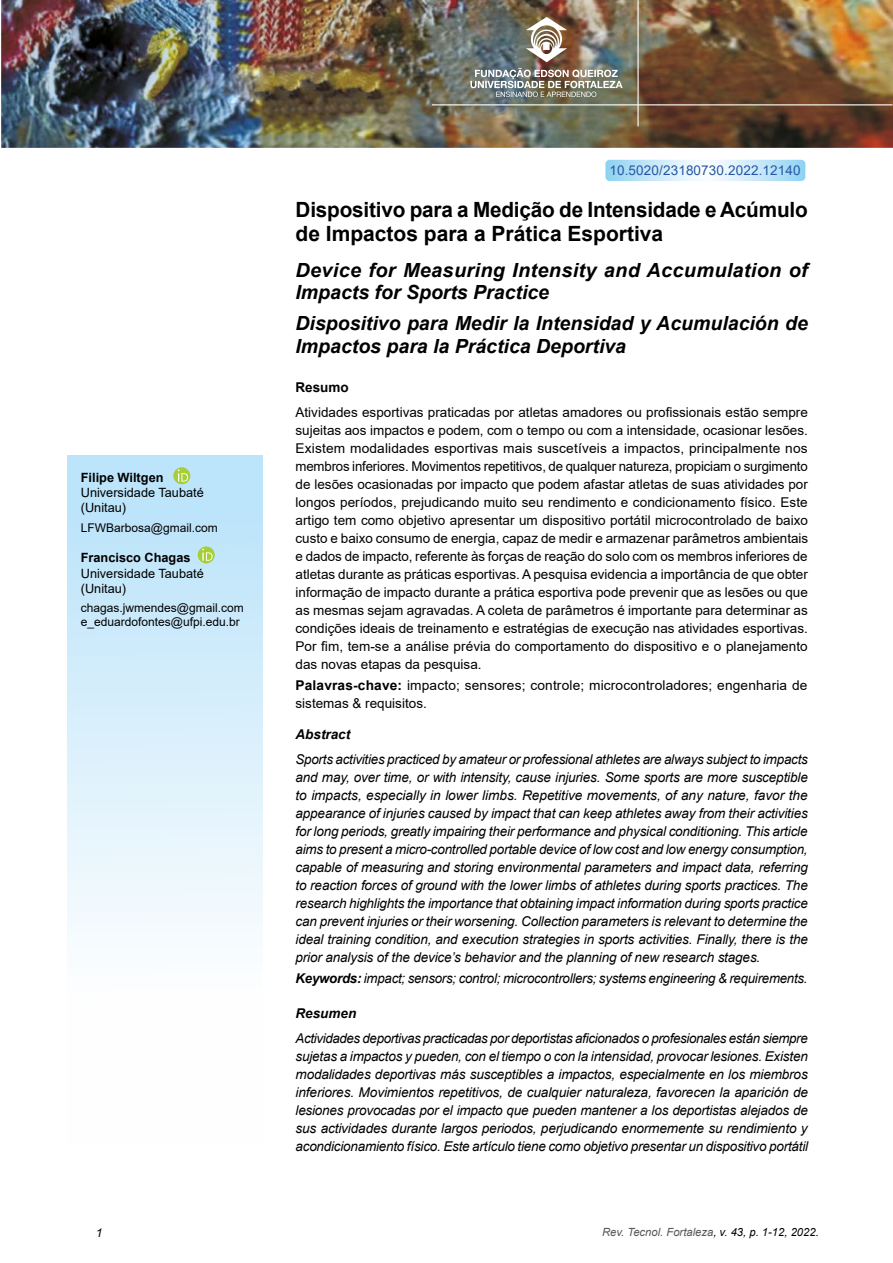
<style>
.page{position:relative;width:893px;height:1263px;background:#fff}
.page>*{position:absolute;margin:0;border:0;box-sizing:border-box;transform-origin:0 0}
.t1{font:700 21px/24px "Arial";letter-spacing:-.01em;color:#000}
.t2{font:italic 700 19.5px/22.5px "Arial";color:#000}
.t3{font:italic 13.5px/18px "Arial";letter-spacing:-.015em;color:#000;text-align:justify}
.t4{font:13.5px/18px "Arial";letter-spacing:.005em;color:#000;text-align:justify}
.t5{font:13.5px "Arial";letter-spacing:.01em;color:#2557a4}
.t6{font:italic 700 13.5px "Arial";color:#000}
.t7{font:700 13.5px "Arial";color:#000}
.t8{font:12.75px/15.3px "Arial";color:#000}
.t9{font:700 12.75px "Arial";color:#000}
.t10{font:12px/14.4px "Arial";color:#000}
.t11{font:italic 12px "Arial";color:#000}
.t12{font:italic 11.25px "Arial";color:#575756}
.s1{font-weight:700}
.s2{color:#000}
</style>
<div class="page">
<div style="left:67px;top:455px;width:196px;height:689px;background:linear-gradient(to bottom,#b9e3fa,#fff)"></div>
<img style="left:1px;top:0;width:892px;height:147px">
<svg style="left:605px;top:160px;width:200px;height:21px"></svg>
<hr style="left:637px;top:0;width:2px;height:126px;background:#fff">
<hr style="left:432px;top:104px;width:460px;height:1px;background:#fff">
<svg style="left:173px;top:467px;width:17px;height:17px"></svg>
<svg style="left:178px;top:469px;width:10px;height:13px"></svg>
<svg style="left:198px;top:546px;width:17px;height:17px"></svg>
<svg style="left:202px;top:549px;width:11px;height:12px"></svg>
<svg style="left:526px;top:17px;width:41px;height:45px"></svg>
<img style="left:470px;top:68px;width:153px;height:29px">
<p class="t9" style="left:81px;top:468px;width:84px">Filipe Wiltgen</p>
<p class="t8" style="left:81px;top:485px;width:125px">Universidade Taubaté (Unitau)</p>
<p class="t10" style="left:81px;top:520px;width:138px">LFWBarbosa@gmail.com</p>
<p class="t9" style="left:81px;top:549px;width:111px">Francisco Chagas</p>
<p class="t8" style="left:81px;top:565px;width:125px">Universidade Taubaté (Unitau)</p>
<p class="t10" style="left:81px;top:600px;width:164px">chagas.jwmendes@gmail.com e_eduardofontes@ufpi.edu.br</p>
<p class="t5" style="left:609px;top:161px;width:193px">10.5020/23180730.2022.12140</p>
<h1 class="t1" style="left:296px;top:198px;width:514px">Dispositivo para a Medição de Intensidade e Acúmulo de Impactos para a Prática Esportiva</h1>
<h2 class="t2" style="left:296px;top:259px;width:514px">Device for Measuring Intensity and Accumulation of<br>Impacts for Sports Practice</h2>
<h2 class="t2" style="left:296px;top:313px;width:514px">Dispositivo para Medir la Intensidad y Acumulación de<br>Impactos para la Práctica Deportiva</h2>
<p class="t7" style="left:296px;top:378px;width:55px">Resumo</p>
<p class="t4" style="left:296px;top:403px;width:514px">Atividades esportivas praticadas por atletas amadores ou profissionais estão sempre sujeitas aos impactos e podem, com o tempo ou com a intensidade, ocasionar lesões.<br>Existem modalidades esportivas mais suscetíveis a impactos, principalmente nos membros inferiores. Movimentos repetitivos, de qualquer natureza, propiciam o surgimento de lesões ocasionadas por impacto que podem afastar atletas de suas atividades por longos períodos, prejudicando muito seu rendimento e condicionamento físico. Este artigo tem como objetivo apresentar um dispositivo portátil microcontrolado de baixo custo e baixo consumo de energia, capaz de medir e armazenar parâmetros ambientais e dados de impacto, referente às forças de reação do solo com os membros inferiores de atletas durante as práticas esportivas. A pesquisa evidencia a importância de que obter informação de impacto durante a prática esportiva pode prevenir que as lesões ou que as mesmas sejam agravadas. A coleta de parâmetros é importante para determinar as condições ideais de treinamento e estratégias de execução nas atividades esportivas.<br>Por fim, tem-se a análise prévia do comportamento do dispositivo e o planejamento das novas etapas da pesquisa.</p>
<p class="t4" style="left:296px;top:676px;width:513px"><span class="s1">Palavras-chave:</span> impacto; sensores; controle; microcontroladores; engenharia de sistemas &amp; requisitos.</p>
<p class="t6" style="left:296px;top:725px;width:56px">Abstract</p>
<p class="t3" style="left:296px;top:750px;width:514px">Sports activities practiced by amateur or professional athletes are always subject to impacts and may, over time, or with intensity, cause injuries. Some sports are more susceptible to impacts, especially in lower limbs. Repetitive movements, of any nature, favor the appearance of injuries caused by impact that can keep athletes away from their activities for long periods, greatly impairing their performance and physical conditioning. This article aims to present a micro-controlled portable device of low cost and low energy consumption, capable of measuring and storing environmental parameters and impact data, referring to reaction forces of ground with the lower limbs of athletes during sports practices. The research highlights the importance that obtaining impact information during sports practice can prevent injuries or their worsening. Collection parameters is relevant to determine the ideal training condition, and execution strategies in sports activities. Finally, there is the prior analysis of the device’s behavior and the planning of new research stages.</p>
<p class="t3" style="left:296px;top:969px;width:514px"><span class="s1">Keywords:</span> impact; sensors; control; microcontrollers; systems engineering &amp; requirements.</p>
<p class="t6" style="left:296px;top:1004px;width:62px">Resumen</p>
<p class="t3" style="left:296px;top:1029px;width:514px">Actividades deportivas practicadas por deportistas aficionados o profesionales están siempre sujetas a impactos y pueden, con el tiempo o con la intensidad, provocar lesiones. Existen modalidades deportivas más susceptibles a impactos, especialmente en los miembros inferiores. Movimientos repetitivos, de cualquier naturaleza, favorecen la aparición de lesiones provocadas por el impacto que pueden mantener a los deportistas alejados de sus actividades durante largos periodos, perjudicando enormemente su rendimiento y acondicionamiento físico. Este artículo tiene como objetivo presentar un dispositivo portátil</p>
<p class="t11" style="left:96px;top:1225px;width:8px">1</p>
<p class="t12" style="left:602px;top:1225px;width:218px">Rev. Tecnol. Fortaleza<span class="s2">, v. 43, p. 1-12, 2022.</span></p>
</div>
